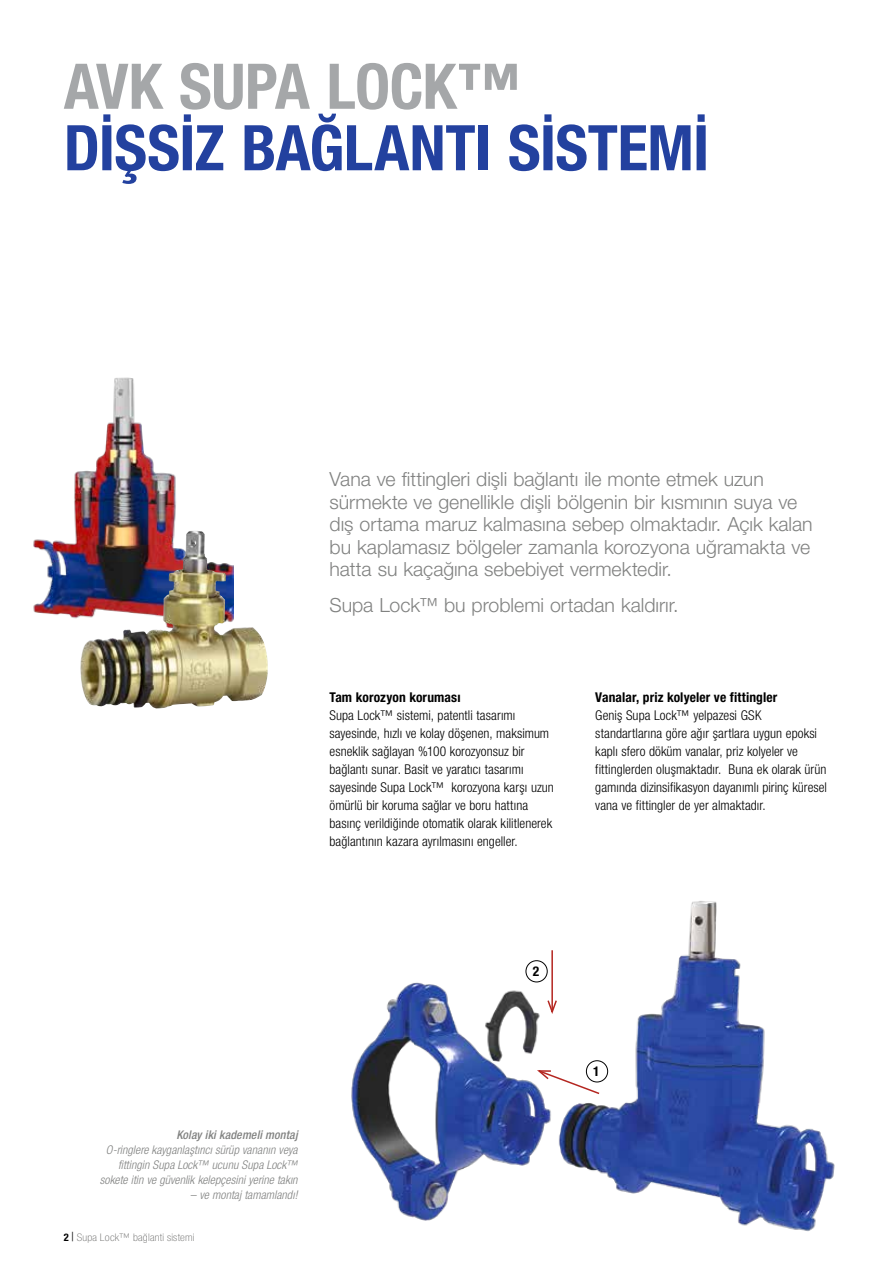
<style>
.page{position:relative;width:893px;height:1263px;background:#fff}
.page>*{position:absolute;margin:0;border:0;box-sizing:border-box;transform-origin:0 0}
.t1{font:700 condensed 63px "Helvetica Neue LT Pro";letter-spacing:-.01em;color:#23419f}
.t2{font:700 condensed 63px "Helvetica Neue LT Pro";letter-spacing:-.01em;color:#a5a7a9}
.t3{font:300 19.5px/22.5px "Helvetica Neue LT Pro";color:#818281}
.t4{font:300 condensed 13.5px/18px "Helvetica Neue LT Pro";letter-spacing:.005em;color:#000}
.t5{font:700 condensed 13.5px "Helvetica Neue LT Pro";letter-spacing:.01em;color:#000}
.t6{font:italic 300 condensed 12px/15px "Helvetica Neue LT Pro";letter-spacing:.005em;color:#818281;text-align:right}
.t7{font:italic 500 condensed 12px "Helvetica Neue LT Pro";letter-spacing:.01em;color:#818281}
.t8{font:100 condensed 10.5px "Helvetica Neue LT Pro";letter-spacing:.02em;color:#686867;scale:1.1 1}
.s1{font-weight:700;color:#000}
.s2{font-family:"Times New Roman";font-weight:700;font-stretch:normal;color:#000}
</style>
<div class="page">
<img style="left:33px;top:377px;width:143px;height:242px">
<img style="left:80px;top:531px;width:188px;height:178px">
<img style="left:351px;top:901px;width:484px;height:330px">
<hr style="left:551px;top:950px;width:2px;height:62px;background:#b42620">
<svg style="left:546px;top:999px;width:12px;height:17px"></svg>
<svg style="left:535px;top:1069px;width:66px;height:26px"></svg>
<div style="left:586px;top:1060px;width:22px;height:22px;border:1px solid #000;border-radius:50%"></div>
<div style="left:526px;top:960px;width:21px;height:22px;border:1px solid #000;border-radius:50%"></div>
<h1 class="t2" style="left:64px;top:48px;width:457px">AVK SUPA LOCK™</h1>
<h1 class="t1" style="left:64px;top:110px;width:647px">DİŞSİZ BAĞLANTI SİSTEMİ</h1>
<p class="t3" style="left:330px;top:467px;width:485px">Vana ve fittingleri dişli bağlantı ile monte etmek uzun sürmekte ve genellikle dişli bölgenin bir kısmının suya ve dış ortama maruz kalmasına sebep olmaktadır. Açık kalan bu kaplamasız bölgeler zamanla korozyona uğramakta ve hatta su kaçağına sebebiyet vermektedir.</p>
<h2 class="t3" style="left:330px;top:593px;width:351px">Supa Lock™ bu problemi ortadan kaldırır.</h2>
<p class="t5" style="left:330px;top:689px;width:133px">Tam korozyon koruması</p>
<p class="t4" style="left:330px;top:706px;width:226px">Supa Lock™ sistemi, patentli tasarımı sayesinde, hızlı ve kolay döşenen, maksimum esneklik sağlayan %100 korozyonsuz bir bağlantı sunar. Basit ve yaratıcı tasarımı sayesinde Supa Lock™ korozyona karşı uzun ömürlü bir koruma sağlar ve boru hattına basınç verildiğinde otomatik olarak kilitlenerek bağlantının kazara ayrılmasını engeller.</p>
<p class="t5" style="left:595px;top:689px;width:183px">Vanalar, priz kolyeler ve fittingler</p>
<p class="t4" style="left:595px;top:706px;width:233px">Geniş Supa Lock™ yelpazesi GSK standartlarına göre ağır şartlara uygun epoksi kaplı sfero döküm vanalar, priz kolyeler ve fittinglerden oluşmaktadır. Buna ek olarak ürün gamında dizinsifikasyon dayanımlı pirinç küresel vana ve fittingler de yer almaktadır.</p>
<p class="t7" style="left:176px;top:1128px;width:123px">Kolay iki kademeli montaj</p>
<p class="t6" style="left:100px;top:1143px;width:199px">O-ringlere kayganlaştırıcı sürüp vananın veya fittingin Supa Lock™ ucunu Supa Lock™ sokete itin ve güvenlik kelepçesini yerine takın</p>
<p class="t6" style="left:190px;top:1188px;width:109px">– ve montaj tamamlandı!</p>
<p class="t8" style="left:64px;top:1231px;width:120px"><span class="s1">2</span> <span class="s2">|</span> Supa Lock™ bağlanti sistemi</p>
<p class="t5" style="left:533px;top:963px;width:8px">2</p>
<p class="t5" style="left:593px;top:1063px;width:8px">1</p>
</div>
